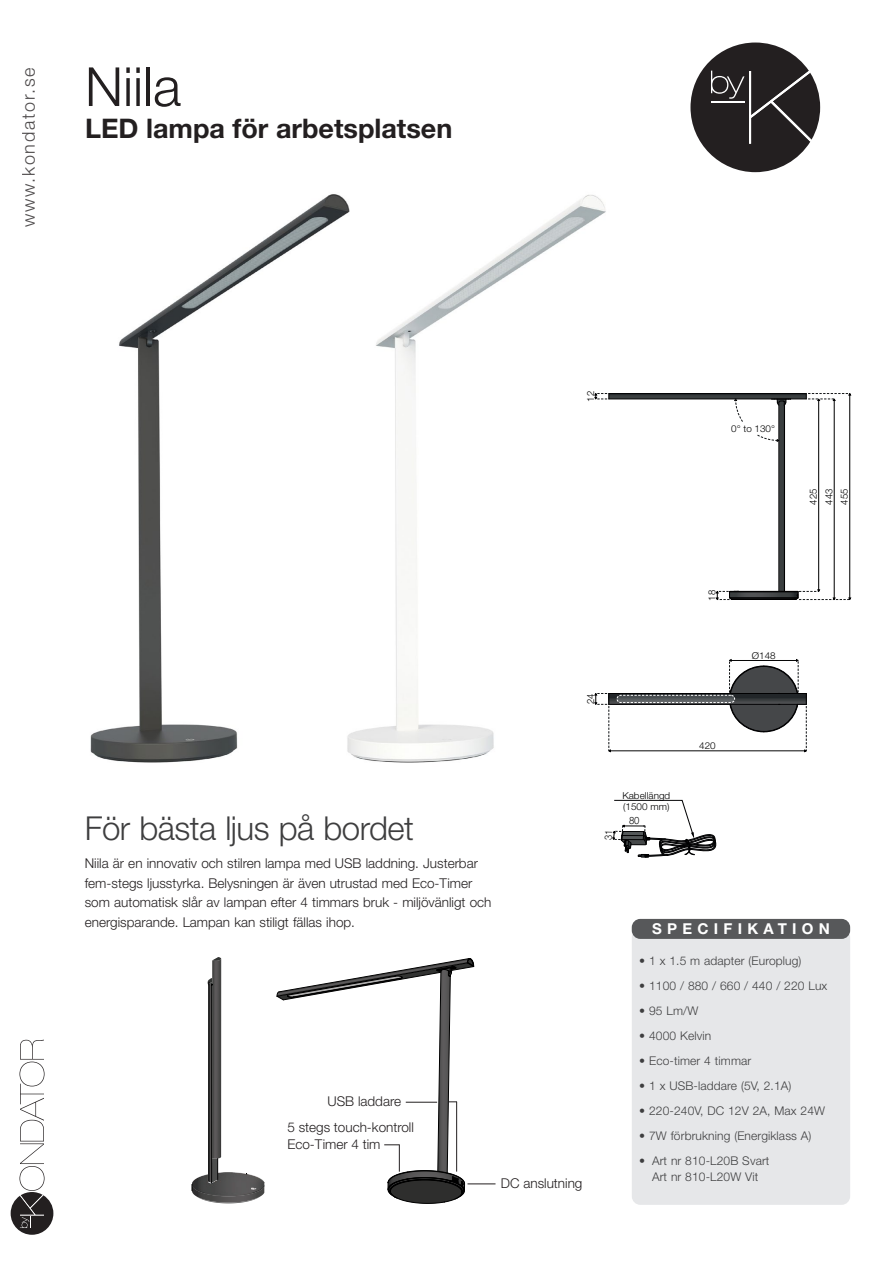
<style>
.page{position:relative;width:893px;height:1263px;background:#fff}
.page>*{position:absolute;margin:0;border:0;box-sizing:border-box;transform-origin:0 0}
.t1{font:300 54px "Helvetica Neue LT Std";color:#231f20}
.t2{font:300 33px "Helvetica Neue LT Std";letter-spacing:-.015em;color:#3e3e3f}
.t3{font:700 27px "Helvetica Neue LT Std";color:#231f20}
.t4{font:300 18px "Helvetica Neue LT Std";letter-spacing:.1em;color:#231f20}
.t5{font:700 15px "Helvetica Neue LT Std";letter-spacing:.35em;color:#fff}
.t6{font:300 13.5px/19.5px "Helvetica Neue LT Std";color:#231f20}
.t7{font:300 12px/16.5px "Helvetica Neue LT Std";letter-spacing:.01em;color:#3e3e3f;text-align:center}
.t8{font:300 10.05px "Helvetica Neue LT Std";color:#000001;scale:.92 1}
.t9{font:300 9.9px/15.6px "Helvetica Neue LT Std";color:#000001;text-align:justify;scale:.96 1}
.t10{font:300 9.6px/11.4px "Helvetica Neue LT Std";color:#000001;scale:1.04 1}
.t11{font:300 9.45px "Helvetica Neue LT Std";color:#000001;scale:1.04 1}
</style>
<div class="page">
<div style="left:632px;top:929px;width:218px;height:276px;background:#e6e7e9;border-radius:9px"></div>
<div style="left:632px;top:919px;width:218px;height:20px;background:#57585a;border-radius:9px"></div>
<img style="left:90px;top:213px;width:213px;height:550px">
<img style="left:303px;top:194px;width:308px;height:569px">
<svg style="left:676px;top:694px;width:53px;height:10px"></svg>
<hr style="left:609px;top:704px;width:197px;height:1px;background:#000001">
<hr style="left:609px;top:693px;width:197px;height:1px;background:#000001">
<svg style="left:594px;top:393px;width:257px;height:207px"></svg>
<hr style="left:609px;top:750px;width:197px;height:1px;background:#000001">
<svg style="left:594px;top:659px;width:82px;height:93px"></svg>
<svg style="left:729px;top:659px;width:78px;height:93px"></svg>
<div style="left:617px;top:695px;width:118px;height:7px;background:#565b5d;border-radius:4px"></div>
<div style="left:617px;top:695px;width:118px;height:8px;border:1px dashed #fff;border-radius:4px"></div>
<svg style="left:192px;top:957px;width:72px;height:246px"></svg>
<svg style="left:277px;top:958px;width:218px;height:245px"></svg>
<svg style="left:690px;top:43px;width:130px;height:129px"></svg>
<svg style="left:11px;top:1040px;width:42px;height:195px"></svg>
<svg style="left:612px;top:799px;width:104px;height:58px"></svg>
<h3 class="t4" style="left:18px;top:227px;width:161px;rotate:-90deg">www.kondator.se</h3>
<h1 class="t1" style="left:85px;top:54px;width:98px">Niila</h1>
<h3 class="t3" style="left:85px;top:112px;width:369px">LED lampa för arbetsplatsen</h3>
<p class="t9" style="left:582px;top:401px;width:12px;rotate:-90deg">12</p>
<p class="t11" style="left:731px;top:423px;width:44px">0° to 130°</p>
<p class="t9" style="left:805px;top:505px;width:18px;rotate:-90deg">425<br>443<br>455</p>
<h2 class="t2" style="left:85px;top:808px;width:331px">För bästa ljus på bordet</h2>
<p class="t6" style="left:85px;top:853px;width:408px">Niila är en innovativ och stilren lampa med USB laddning. Justerbar fem-stegs ljusstyrka. Belysningen är även utrustad med Eco-Timer som automatisk slår av lampan efter 4 timmars bruk - miljövänligt och energisparande. Lampan kan stiligt fällas ihop.</p>
<p class="t9" style="left:582px;top:704px;width:12px;rotate:-90deg">24</p>
<p class="t6" style="left:287px;top:1088px;width:128px;line-height:26.1px;text-indent:40px">USB laddare<br>5 stegs touch-kontroll</p>
<p class="t6" style="left:287px;top:1134px;width:95px">Eco-Timer 4 tim</p>
<p class="t6" style="left:501px;top:1173px;width:83px">DC anslutning</p>
<p class="t9" style="left:704px;top:601px;width:12px;rotate:-90deg">18</p>
<p class="t10" style="left:622px;top:789px;width:48px">Kabellängd (1500 mm)</p>
<p class="t8" style="left:629px;top:814px;width:13px">80</p>
<p class="t11" style="left:699px;top:740px;width:17px">420</p>
<p class="t11" style="left:752px;top:650px;width:24px">Ø148</p>
<p class="t5" style="left:652px;top:919px;width:179px">SPECIFIKATION</p>
<p class="t7" style="left:639px;top:952px;width:164px">• 1 x 1.5 m adapter (Europlug)</p>
<p class="t7" style="left:639px;top:977px;width:190px">• 1100 / 880 / 660 / 440 / 220 Lux</p>
<p class="t7" style="left:639px;top:1002px;width:60px">• 95 Lm/W</p>
<p class="t7" style="left:639px;top:1027px;width:73px">• 4000 Kelvin</p>
<p class="t7" style="left:639px;top:1052px;width:113px">• Eco-timer 4 timmar</p>
<p class="t7" style="left:639px;top:1077px;width:154px">• 1 x USB-laddare (5V, 2.1A)</p>
<p class="t7" style="left:639px;top:1102px;width:187px">• 220-240V, DC 12V 2A, Max 24W</p>
<p class="t7" style="left:639px;top:1127px;width:174px">• 7W förbrukning (Energiklass A)</p>
<p class="t7" style="left:639px;top:1152px;width:132px">• Art nr 810-L20B Svart<br>Art nr 810-L20W Vit</p>
</div>
